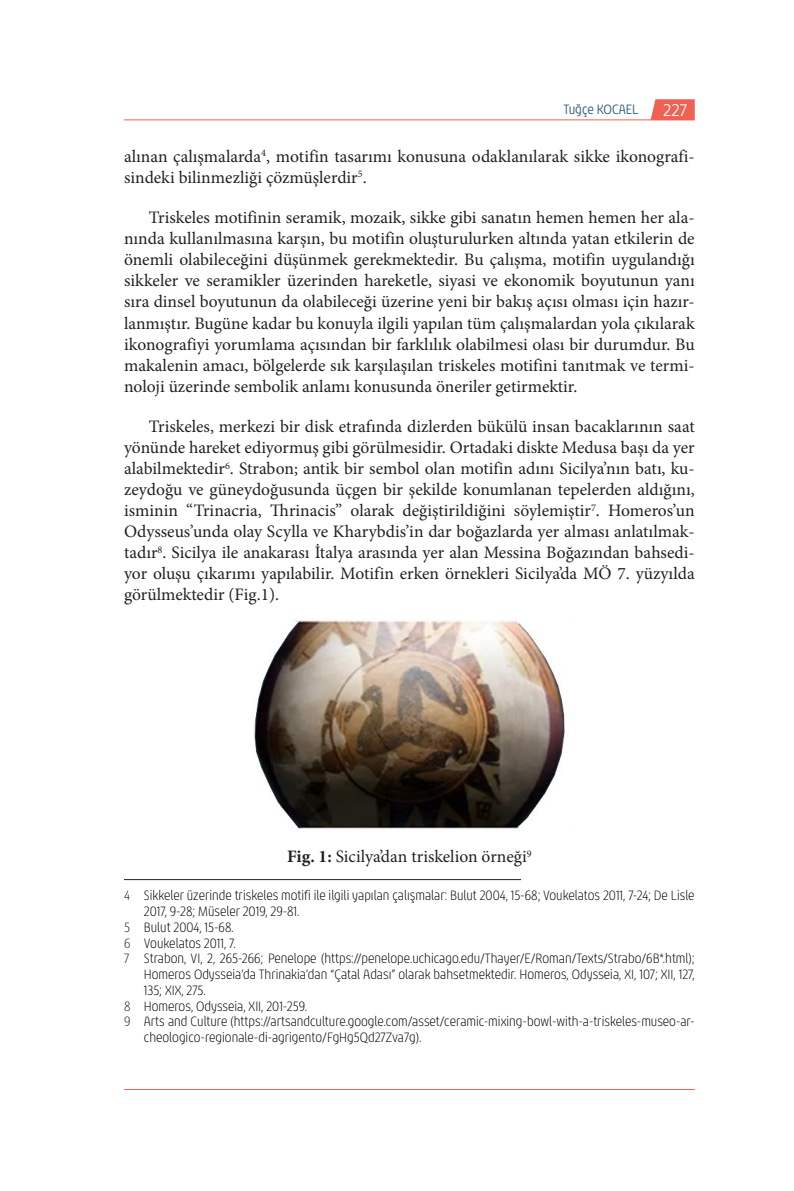
<style>
.page{position:relative;width:794px;height:1191px;background:#fff}
.page>*{position:absolute;margin:0;border:0;box-sizing:border-box;transform-origin:0 0}
.ANA_METİN{font:17.5px/21px "Minion Pro";color:#231f20;text-align:justify}
.t1{font:17.5px "Chypre Nor Boo";color:#fff}
.DIPNOT{font:14px/15.8px "Chypre Con Thi";color:#000}
.t2{font:14px "Chypre Con Boo";color:#285b77}
.s1{font-weight:700}
.s2{color:#231f20}
</style>
<div class="page">
<svg style="left:650px;top:99px;width:44px;height:21px"></svg>
<hr style="left:124px;top:120px;width:570px;height:1px;background:#f16153">
<hr style="left:124px;top:1089px;width:570px;height:1px;background:#f16153">
<hr style="left:124px;top:879px;width:397px;height:1px;background:#231f20">
<img style="left:254px;top:620px;width:311px;height:209px">
<p class="t2" style="left:563px;top:101px;width:77px">Tuğçe KOCAEL</p>
<p class="t1" style="left:663px;top:100px;width:25px">227</p>
<p class="ANA_METİN" style="left:124px;top:146px;width:572px">alınan çalışmalarda<sup>4</sup>, motifin tasarımı konusuna odaklanılarak sikke ikonografi&shy;sindeki bilinmezliği çözmüşlerdir<sup>5</sup>.</p>
<p class="ANA_METİN" style="left:124px;top:207px;width:572px;text-indent:25px">Triskeles motifinin seramik, mozaik, sikke gibi sanatın hemen hemen her ala&shy;nında kullanılmasına karşın, bu motifin oluşturulurken altında yatan etkilerin de önemli olabileceğini düşünmek gerekmektedir. Bu çalışma, motifin uygulandığı sikkeler ve seramikler üzerinden hareketle, siyasi ve ekonomik boyutunun yanı sıra dinsel boyutunun da olabileceği üzerine yeni bir bakış açısı olması için hazır&shy;lanmıştır. Bugüne kadar bu konuyla ilgili yapılan tüm çalışmalardan yola çıkılarak ikonografiyi yorumlama açısından bir farklılık olabilmesi olası bir durumdur. Bu makalenin amacı, bölgelerde sık karşılaşılan triskeles motifini tanıtmak ve termi&shy;noloji üzerinde sembolik anlamı konusunda öneriler getirmektir.</p>
<p class="ANA_METİN" style="left:124px;top:416px;width:572px;text-indent:25px">Triskeles, merkezi bir disk etrafında dizlerden bükülü insan bacaklarının saat yönünde hareket ediyormuş gibi görülmesidir. Ortadaki diskte Medusa başı da yer alabilmektedir<sup>6</sup>. Strabon; antik bir sembol olan motifin adını Sicilya’nın batı, ku&shy;zeydoğu ve güneydoğusunda üçgen bir şekilde konumlanan tepelerden aldığını, isminin “Trinacria, Thrinacis” olarak değiştirildiğini söylemiştir<sup>7</sup>. Homeros’un Odysseus’unda olay Scylla ve Kharybdis’in dar boğazlarda yer alması anlatılmak&shy;tadır<sup>8</sup>. Sicilya ile anakarası İtalya arasında yer alan Messina Boğazından bahsedi&shy;yor oluşu çıkarımı yapılabilir. Motifin erken örnekleri Sicilya’da MÖ 7. yüzyılda görülmektedir (Fig.1).</p>
<p class="ANA_METİN" style="left:287px;top:846px;width:246px"><span class="s1">Fig. 1:</span> Sicilya’dan triskelion örneği<sup>9</sup></p>
<p class="DIPNOT" style="left:144px;top:887px;width:552px;text-indent:-20px"><span class="s2">4</span> Sikkeler üzerinde triskeles motifi ile ilgili yapılan çalışmalar: Bulut 2004, 15-68; Voukelatos 2011, 7-24; De Lisle<br>2017, 9-28; Müseler 2019, 29-81.</p>
<p class="DIPNOT" style="left:124px;top:919px;width:111px"><span class="s2">5</span> Bulut 2004, 15-68.</p>
<p class="DIPNOT" style="left:124px;top:935px;width:113px"><span class="s2">6</span> Voukelatos 2011, 7.</p>
<p class="DIPNOT" style="left:144px;top:950px;width:552px;text-align:justify;text-indent:-20px"><span class="s2">7</span> Strabon, VI, 2, 265-266; Penelope (https://penelope.uchicago.edu/Thayer/E/Roman/Texts/Strabo/6B*.html); Homeros Odysseia’da Thrinakia’dan “Çatal Adası” olarak bahsetmektedir. Homeros, Odysseia, XI, 107; XII, 127, 135; XIX, 275.</p>
<p class="DIPNOT" style="left:124px;top:998px;width:184px"><span class="s2">8</span> Homeros, Odysseia, XII, 201-259.</p>
<p class="DIPNOT" style="left:144px;top:1013px;width:552px;text-indent:-20px"><span class="s2">9</span> Arts and Culture (https://artsandculture.google.com/asset/ceramic-mixing-bowl-with-a-triskeles-museo-ar&shy;cheologico-regionale-di-agrigento/FgHg5Qd27Zva7g).</p>
</div>
